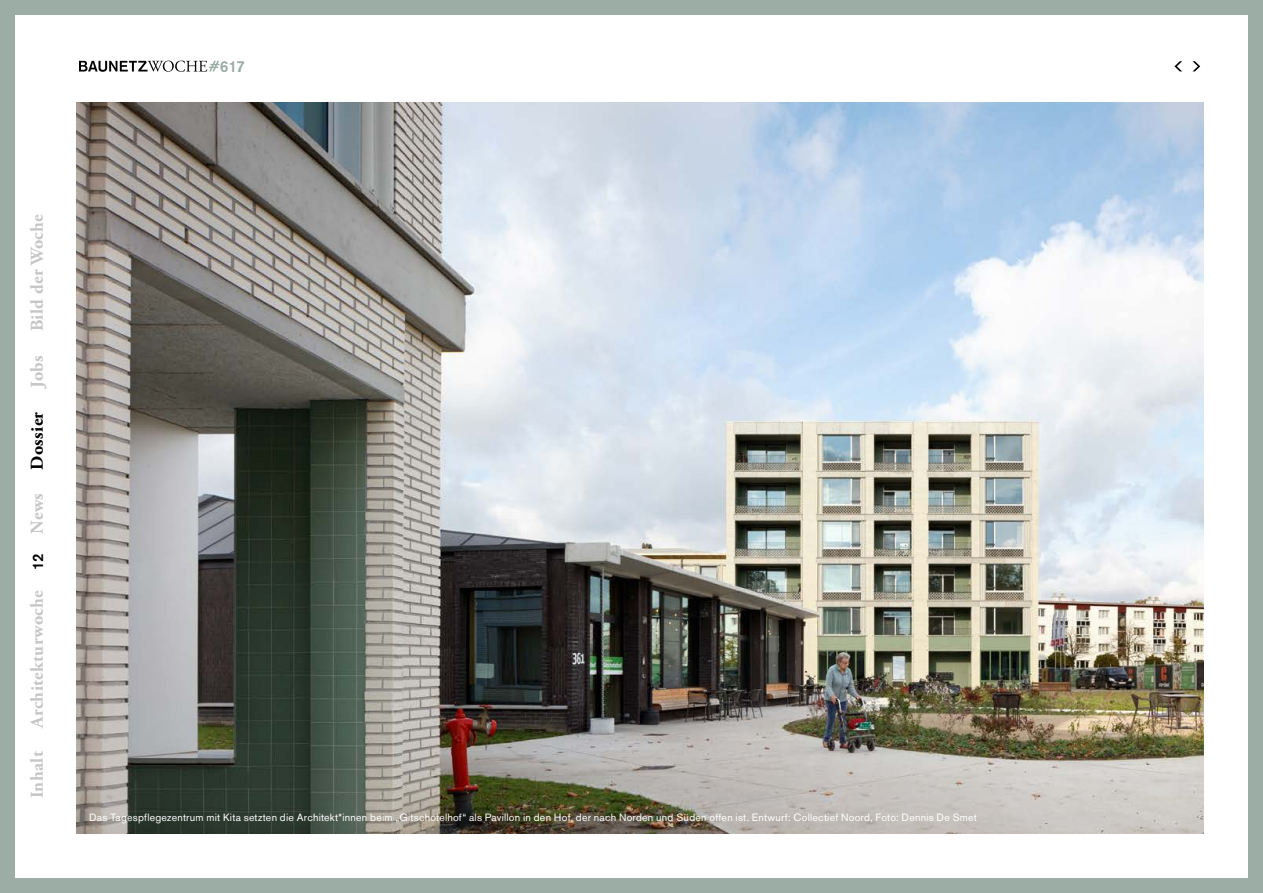
<style>
.page{position:relative;width:1263px;height:893px;background:#fff}
.page>*{position:absolute;margin:0;border:0;box-sizing:border-box;transform-origin:0 0}
.t1{font:700 18px "Adobe Garamond Pro";letter-spacing:.02em;color:#c6c6c6}
.t2{font:700 18px "Adobe Garamond Pro";letter-spacing:.02em;color:#000}
.t3{font:500 15.75px "Akzidenz Grotesk BQ";color:#9bada5}
.t4{font:500 15px "Akzidenz Grotesk BQ";color:#000}
.t5{font:10.5px "Akzidenz Grotesk BQ";letter-spacing:.02em;color:#fff}
</style>
<div class="page">
<div style="left:0;top:0;width:1263px;height:893px;border:15px solid #9bada5"></div>
<svg style="left:1192px;top:61px;width:8px;height:10px"></svg>
<svg style="left:1174px;top:61px;width:8px;height:10px"></svg>
<img style="left:77px;top:102px;width:1126px;height:731px">
<svg style="left:79px;top:61px;width:140px;height:11px"></svg>
<h2 class="t3" style="left:220px;top:56px;width:27px">617</h2>
<h1 class="t1" style="left:27px;top:331px;width:119px;rotate:-90deg">Bild der Woche</h1>
<h1 class="t1" style="left:27px;top:388px;width:34px;rotate:-90deg">Jobs</h1>
<h1 class="t2" style="left:27px;top:470px;width:59px;rotate:-90deg">Dossier</h1>
<h1 class="t1" style="left:27px;top:534px;width:42px;rotate:-90deg">News</h1>
<h3 class="t4" style="left:29px;top:570px;width:18px;rotate:-90deg">12</h3>
<h1 class="t1" style="left:27px;top:728px;width:139px;rotate:-90deg">Architekturwoche</h1>
<h1 class="t1" style="left:27px;top:798px;width:49px;rotate:-90deg">Inhalt</h1>
<p class="t5" style="left:89px;top:811px;width:889px">Das Tagespflegezentrum mit Kita setzten die Architekt*innen beim „Gitschotelhof“ als Pavillon in den Hof, der nach Norden und Süden offen ist. Entwurf: Collectief Noord, Foto: Dennis De Smet</p>
</div>
